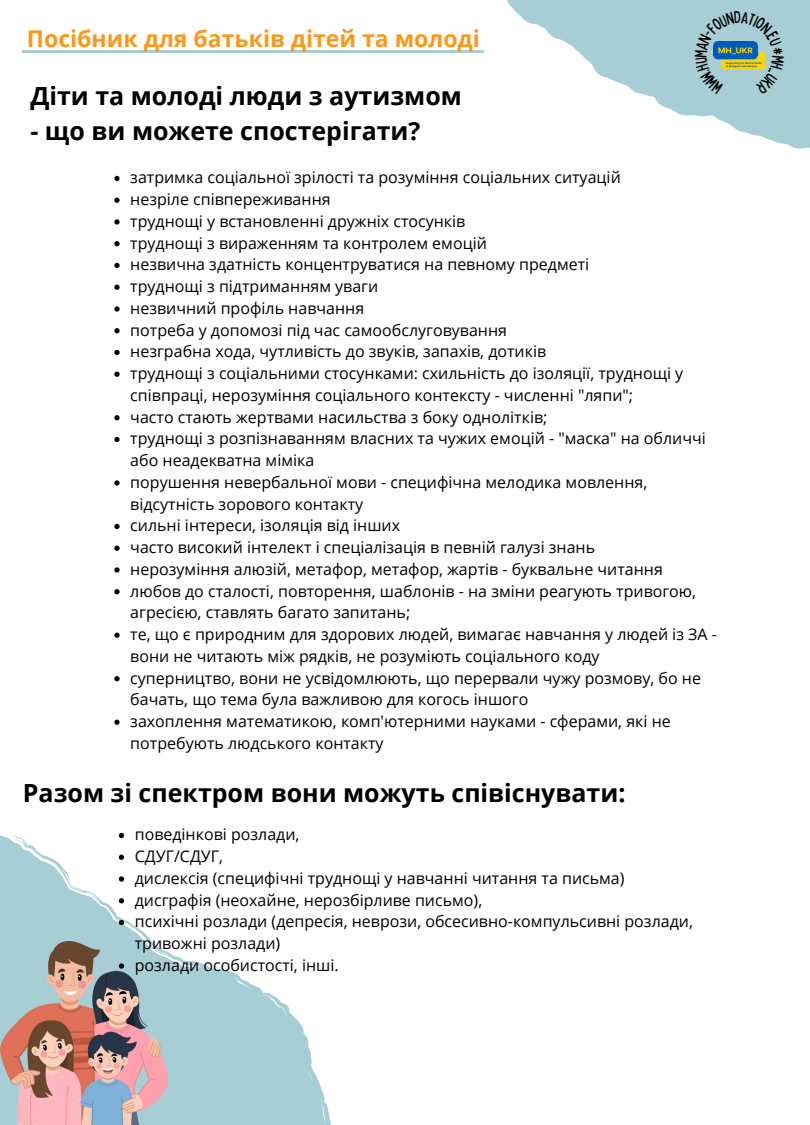
<style>
.page{position:relative;width:810px;height:1125px;background:#fff}
.page>*{position:absolute;margin:0;border:0;box-sizing:border-box;transform-origin:0 0}
.t1{font:700 25px "Open Sans";color:#000}
.t2{font:700 23.1px "Open Sans";color:#ff9716}
.t3{font:16px/21.8px "Open Sans";color:#000}
</style>
<div class="page">
<svg style="left:0;top:832px;width:331px;height:293px"></svg>
<svg style="left:66px;top:878px;width:7px;height:7px"></svg>
<svg style="left:507px;top:0;width:303px;height:149px;fill:#a7cdd5"></svg>
<img style="left:0;top:942px;width:168px;height:183px">
<hr style="left:23px;top:50px;width:461px;height:3px;background:#a7cdd5">
<svg style="left:114px;top:176px;width:6px;height:5px"></svg>
<svg style="left:114px;top:198px;width:6px;height:5px"></svg>
<svg style="left:114px;top:219px;width:6px;height:6px"></svg>
<svg style="left:114px;top:241px;width:6px;height:5px"></svg>
<svg style="left:114px;top:263px;width:6px;height:5px"></svg>
<svg style="left:114px;top:285px;width:6px;height:5px"></svg>
<svg style="left:114px;top:306px;width:6px;height:6px"></svg>
<svg style="left:114px;top:328px;width:6px;height:5px"></svg>
<svg style="left:114px;top:350px;width:6px;height:5px"></svg>
<svg style="left:114px;top:372px;width:6px;height:5px"></svg>
<svg style="left:114px;top:415px;width:6px;height:5px"></svg>
<svg style="left:114px;top:437px;width:6px;height:5px"></svg>
<svg style="left:114px;top:480px;width:6px;height:6px"></svg>
<svg style="left:114px;top:524px;width:6px;height:5px"></svg>
<svg style="left:114px;top:546px;width:6px;height:5px"></svg>
<svg style="left:114px;top:567px;width:6px;height:6px"></svg>
<svg style="left:114px;top:589px;width:6px;height:5px"></svg>
<svg style="left:114px;top:633px;width:6px;height:5px"></svg>
<svg style="left:114px;top:676px;width:6px;height:5px"></svg>
<svg style="left:114px;top:720px;width:6px;height:5px"></svg>
<svg style="left:119px;top:833px;width:5px;height:5px"></svg>
<svg style="left:119px;top:855px;width:5px;height:5px"></svg>
<svg style="left:119px;top:876px;width:5px;height:6px"></svg>
<svg style="left:119px;top:898px;width:5px;height:5px"></svg>
<svg style="left:119px;top:920px;width:5px;height:5px"></svg>
<svg style="left:119px;top:963px;width:5px;height:6px"></svg>
<svg style="left:695px;top:11px;width:90px;height:83px;background:#9cc1c2"></svg>
<p class="t2" style="left:27px;top:22px;width:455px">Посібник для батьків дітей та молоді</p>
<p class="t1" style="left:30px;top:79px;width:433px">Діти та молоді люди з аутизмом</p>
<p class="t1" style="left:30px;top:113px;width:392px">- що ви можете спостерігати?</p>
<p class="t3" style="left:130px;top:166px;width:492px">затримка соціальної зрілості та розуміння соціальних ситуацій</p>
<p class="t3" style="left:130px;top:188px;width:202px">незріле співпереживання</p>
<p class="t3" style="left:130px;top:210px;width:337px">труднощі у встановленні дружніх стосунків</p>
<p class="t3" style="left:130px;top:231px;width:358px">труднощі з вираженням та контролем емоцій</p>
<p class="t3" style="left:130px;top:253px;width:460px">незвична здатність концентруватися на певному предметі</p>
<p class="t3" style="left:130px;top:275px;width:249px">труднощі з підтриманням уваги</p>
<p class="t3" style="left:130px;top:297px;width:235px">незвичний профіль навчання</p>
<p class="t3" style="left:130px;top:318px;width:378px">потреба у допомозі під час самообслуговування</p>
<p class="t3" style="left:130px;top:340px;width:417px">незграбна хода, чутливість до звуків, запахів, дотиків</p>
<p class="t3" style="left:130px;top:362px;width:554px">труднощі з соціальними стосунками: схильність до ізоляції, труднощі у співпраці, нерозуміння соціального контексту - численні "ляпи";</p>
<p class="t3" style="left:130px;top:405px;width:419px">часто стають жертвами насильства з боку однолітків;</p>
<p class="t3" style="left:130px;top:427px;width:577px">труднощі з розпізнаванням власних та чужих емоцій - "маска" на обличчі або неадекватна міміка</p>
<p class="t3" style="left:130px;top:471px;width:519px">порушення невербальної мови - специфічна мелодика мовлення, відсутність зорового контакту</p>
<p class="t3" style="left:130px;top:514px;width:271px">сильні інтереси, ізоляція від інших</p>
<p class="t3" style="left:130px;top:536px;width:466px">часто високий інтелект і спеціалізація в певній галузі знань</p>
<p class="t3" style="left:130px;top:558px;width:534px">нерозуміння алюзій, метафор, метафор, жартів - буквальне читання</p>
<p class="t3" style="left:130px;top:579px;width:567px">любов до сталості, повторення, шаблонів - на зміни реагують тривогою, агресією, ставлять багато запитань;</p>
<p class="t3" style="left:130px;top:623px;width:588px">те, що є природним для здорових людей, вимагає навчання у людей із ЗА - вони не читають між рядків, не розуміють соціального коду</p>
<p class="t3" style="left:130px;top:666px;width:572px">суперництво, вони не усвідомлюють, що перервали чужу розмову, бо не бачать, що тема була важливою для когось іншого</p>
<p class="t3" style="left:130px;top:710px;width:542px">захоплення математикою, комп'ютерними науками - сферами, які не потребують людського контакту</p>
<p class="t1" style="left:23px;top:776px;width:604px">Разом зі спектром вони можуть співіснувати:</p>
<p class="t3" style="left:135px;top:823px;width:166px">поведінкові розлади,</p>
<p class="t3" style="left:135px;top:845px;width:90px">СДУГ/СДУГ,</p>
<p class="t3" style="left:135px;top:867px;width:491px">дислексія (специфічні труднощі у навчанні читання та письма)</p>
<p class="t3" style="left:135px;top:889px;width:349px">дисграфія (неохайне, нерозбірливе письмо),</p>
<p class="t3" style="left:135px;top:910px;width:560px">психічні розлади (депресія, неврози, обсесивно-компульсивні розлади, тривожні розлади)</p>
<p class="t3" style="left:135px;top:954px;width:205px">розлади особистості, інші.</p>
</div>
